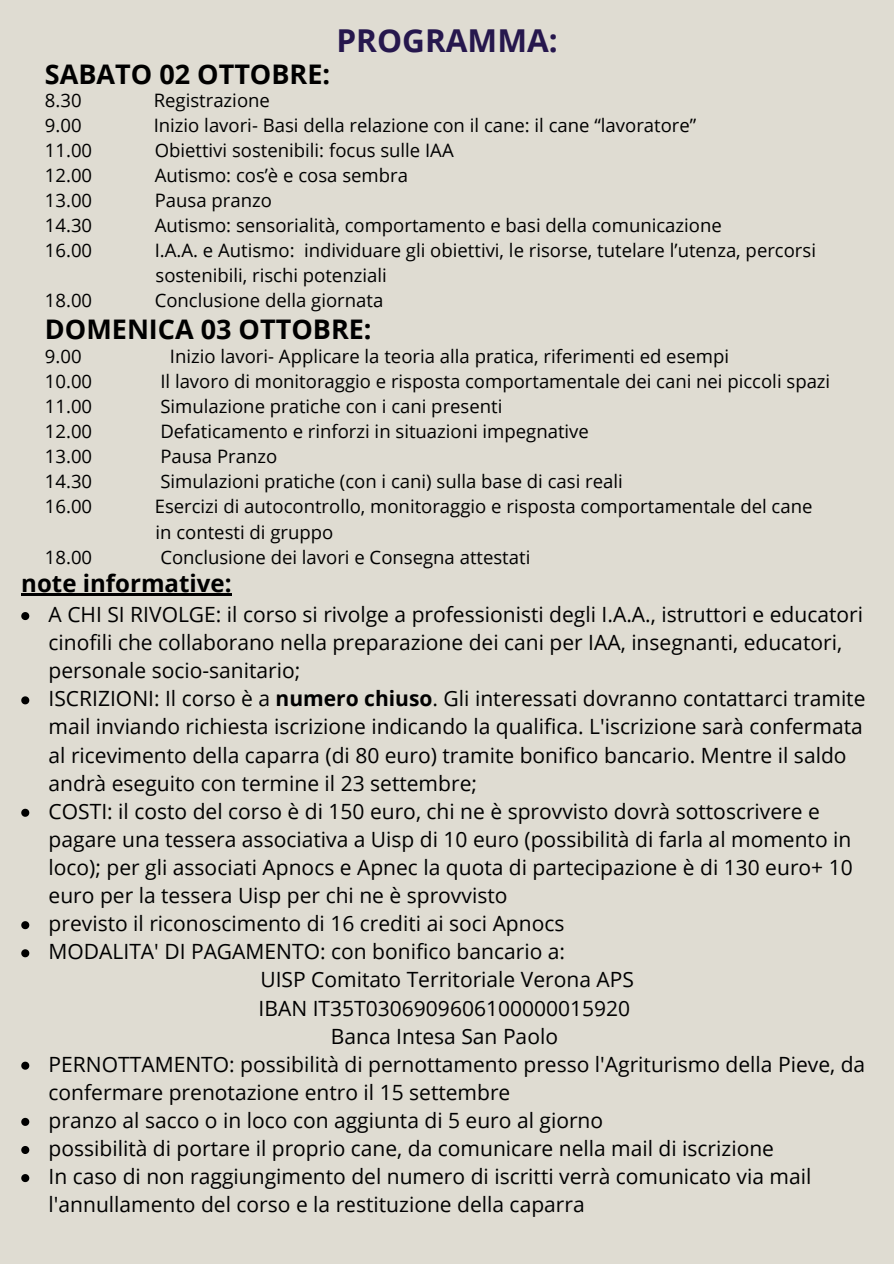
<style>
.page{position:relative;width:894px;height:1264px;background:#fff}
.page>*{position:absolute;margin:0;border:0;box-sizing:border-box;transform-origin:0 0}
.t1{font:700 31.5px "Open Sans";color:#26174d}
.t2{font:700 27px "Open Sans";color:#000}
.t3{font:700 24px "Open Sans";color:#000}
.t4{font:21px/28px "Open Sans";color:#000}
.t5{font:18.45px "Open Sans";color:#000}
.s1{font-weight:700}
</style>
<div class="page">
<div style="left:0;top:0;width:893px;height:1263px;background:#dfdcd2"></div>
<svg style="left:21px;top:612px;width:8px;height:8px"></svg>
<svg style="left:21px;top:696px;width:8px;height:8px"></svg>
<svg style="left:21px;top:808px;width:8px;height:8px"></svg>
<svg style="left:21px;top:921px;width:8px;height:8px"></svg>
<svg style="left:21px;top:949px;width:8px;height:8px"></svg>
<svg style="left:21px;top:1061px;width:8px;height:8px"></svg>
<svg style="left:21px;top:1117px;width:8px;height:8px"></svg>
<svg style="left:21px;top:1146px;width:8px;height:7px"></svg>
<svg style="left:21px;top:1174px;width:8px;height:8px"></svg>
<hr style="left:21px;top:594px;width:210px;height:2px;background:#000">
<p class="t2" style="left:45px;top:55px;width:287px">SABATO 02 OTTOBRE:</p>
<p class="t1" style="left:336px;top:18px;width:223px">PROGRAMMA:</p>
<p class="t5" style="left:45px;top:87px;width:38px">8.30</p>
<p class="t5" style="left:154px;top:87px;width:118px">Registrazione</p>
<p class="t5" style="left:45px;top:112px;width:38px">9.00</p>
<p class="t5" style="left:154px;top:112px;width:544px">Inizio lavori- Basi della relazione con il cane: il cane “lavoratore”</p>
<p class="t5" style="left:45px;top:137px;width:49px">11.00</p>
<p class="t5" style="left:155px;top:137px;width:300px">Obiettivi sostenibili: focus sulle IAA</p>
<p class="t5" style="left:45px;top:162px;width:49px">12.00</p>
<p class="t5" style="left:155px;top:162px;width:255px">Autismo: cos’è e cosa sembra</p>
<p class="t5" style="left:45px;top:187px;width:49px">13.00</p>
<p class="t5" style="left:155px;top:187px;width:119px">Pausa pranzo</p>
<p class="t5" style="left:45px;top:212px;width:49px">14.30</p>
<p class="t5" style="left:155px;top:212px;width:568px">Autismo: sensorialità, comportamento e basi della comunicazione</p>
<p class="t5" style="left:45px;top:237px;width:49px">16.00</p>
<p class="t5" style="left:155px;top:237px;width:662px">I.A.A. e Autismo: individuare gli obiettivi, le risorse, tutelare l’utenza, percorsi</p>
<p class="t5" style="left:155px;top:262px;width:232px">sostenibili, rischi potenziali</p>
<p class="t5" style="left:45px;top:287px;width:49px">18.00</p>
<p class="t5" style="left:155px;top:287px;width:230px">Conclusione della giornata</p>
<p class="t5" style="left:45px;top:343px;width:38px">9.00</p>
<p class="t5" style="left:170px;top:343px;width:560px">Inizio lavori- Applicare la teoria alla pratica, riferimenti ed esempi</p>
<p class="t5" style="left:45px;top:368px;width:49px">10.00</p>
<p class="t5" style="left:160px;top:368px;width:671px">Il lavoro di monitoraggio e risposta comportamentale dei cani nei piccoli spazi</p>
<p class="t5" style="left:45px;top:393px;width:49px">11.00</p>
<p class="t5" style="left:160px;top:393px;width:343px">Simulazione pratiche con i cani presenti</p>
<p class="t5" style="left:45px;top:419px;width:49px">12.00</p>
<p class="t5" style="left:160px;top:419px;width:430px">Defaticamento e rinforzi in situazioni impegnative</p>
<p class="t5" style="left:45px;top:444px;width:49px">13.00</p>
<p class="t5" style="left:160px;top:444px;width:118px">Pausa Pranzo</p>
<p class="t5" style="left:45px;top:469px;width:49px">14.30</p>
<p class="t5" style="left:160px;top:469px;width:464px">Simulazioni pratiche (con i cani) sulla base di casi reali</p>
<p class="t5" style="left:45px;top:494px;width:49px">16.00</p>
<p class="t5" style="left:155px;top:494px;width:659px">Esercizi di autocontrollo, monitoraggio e risposta comportamentale del cane</p>
<p class="t5" style="left:155px;top:519px;width:179px">in contesti di gruppo</p>
<p class="t5" style="left:45px;top:544px;width:49px">18.00</p>
<p class="t5" style="left:160px;top:544px;width:371px">Conclusione dei lavori e Consegna attestati</p>
<p class="t2" style="left:45px;top:310px;width:328px">DOMENICA 03 OTTOBRE:</p>
<p class="t3" style="left:21px;top:566px;width:212px">note informative:</p>
<p class="t4" style="left:49px;top:600px;width:815px">A CHI SI RIVOLGE: il corso si rivolge a professionisti degli I.A.A., istruttori e educatori cinofili che collaborano nella preparazione dei cani per IAA, insegnanti, educatori, personale socio-sanitario;</p>
<p class="t4" style="left:49px;top:684px;width:818px">ISCRIZIONI: Il corso è a <span class="s1">numero chiuso</span>. Gli interessati dovranno contattarci tramite mail inviando richiesta iscrizione indicando la qualifica. L'iscrizione sarà confermata al ricevimento della caparra (di 80 euro) tramite bonifico bancario. Mentre il saldo andrà eseguito con termine il 23 settembre;</p>
<p class="t4" style="left:49px;top:796px;width:805px">COSTI: il costo del corso è di 150 euro, chi ne è sprovvisto dovrà sottoscrivere e pagare una tessera associativa a Uisp di 10 euro (possibilità di farla al momento in loco); per gli associati Apnocs e Apnec la quota di partecipazione è di 130 euro+ 10 euro per la tessera Uisp per chi ne è sprovvisto</p>
<p class="t4" style="left:49px;top:909px;width:517px">previsto il riconoscimento di 16 crediti ai soci Apnocs</p>
<p class="t4" style="left:49px;top:937px;width:518px">MODALITA' DI PAGAMENTO: con bonifico bancario a:</p>
<p class="t4" style="left:260px;top:965px;width:375px">UISP Comitato Territoriale Verona APS</p>
<p class="t4" style="left:258px;top:993px;width:373px">IBAN IT35T0306909606100000015920</p>
<p class="t4" style="left:331px;top:1021px;width:228px">Banca Intesa San Paolo</p>
<p class="t4" style="left:49px;top:1049px;width:818px">PERNOTTAMENTO: possibilità di pernottamento presso l'Agriturismo della Pieve, da confermare prenotazione entro il 15 settembre</p>
<p class="t4" style="left:49px;top:1105px;width:556px">pranzo al sacco o in loco con aggiunta di 5 euro al giorno</p>
<p class="t4" style="left:49px;top:1133px;width:726px">possibilità di portare il proprio cane, da comunicare nella mail di iscrizione</p>
<p class="t4" style="left:49px;top:1161px;width:764px">In caso di non raggiungimento del numero di iscritti verrà comunicato via mail l'annullamento del corso e la restituzione della caparra</p>
</div>
